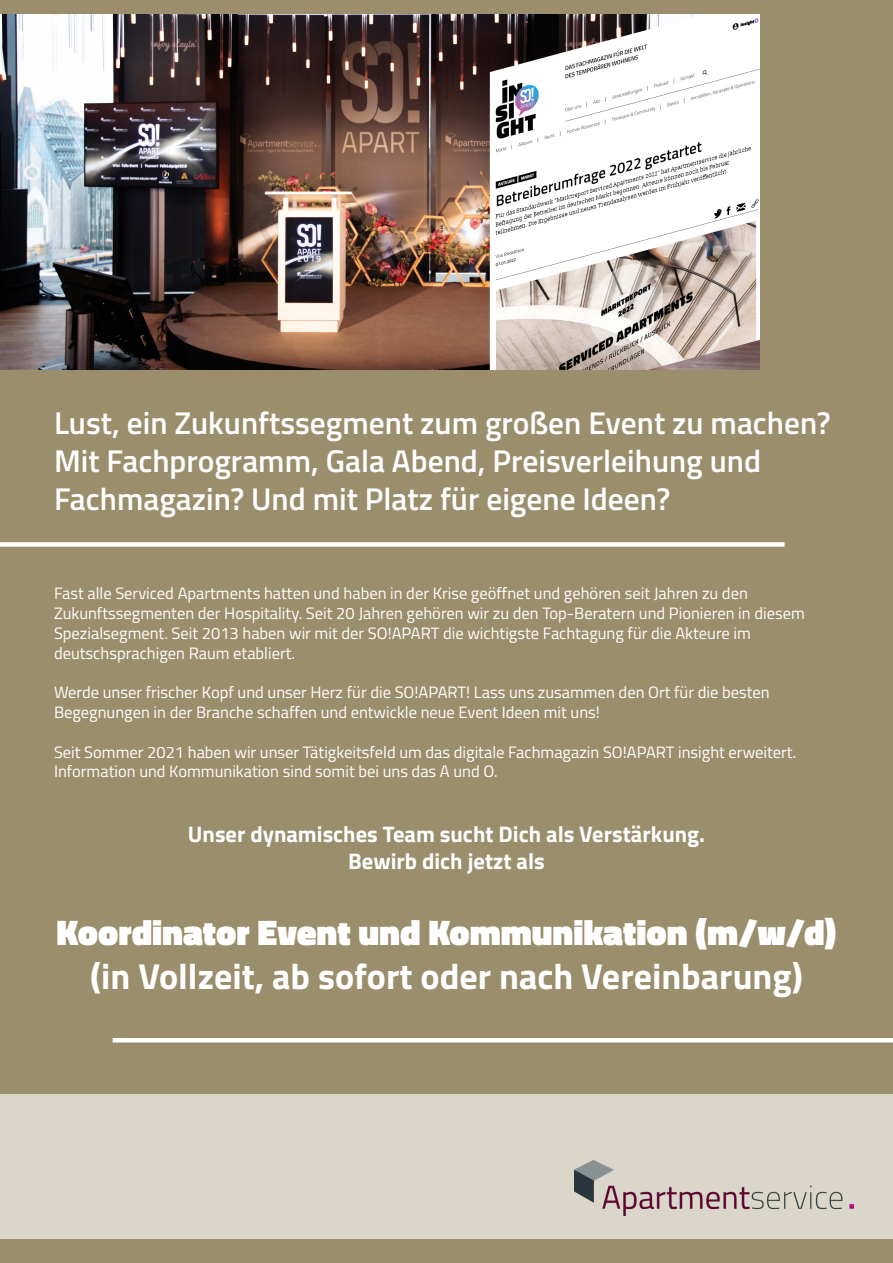
<style>
.page{position:relative;width:893px;height:1263px;background:#9b8e6c}
.page>*{position:absolute;margin:0;border:0;box-sizing:border-box;transform-origin:0 0}
.t1{font:700 36px "Titillium";color:#fff}
.t2{font:900 36px "Titillium";color:#fff}
.t3{font:600 31.5px/37.8px "Titillium";color:#fff}
.t4{font:700 22.5px/27px "Titillium";color:#fff;text-align:center}
.t5{font:16.5px/19.8px "Titillium";color:#fff}
</style>
<div class="page">
<div style="left:0;top:542px;width:784px;height:5px;background:#fff"></div>
<hr style="left:113px;top:1038px;width:780px;height:4px;background:#fff">
<div style="left:0;top:1094px;width:893px;height:144px;background:#dad6c9"></div>
<img style="left:575px;top:1160px;width:279px;height:55px">
<img style="left:0;top:15px;width:760px;height:355px">
<h2 class="t3" style="left:54px;top:402px;width:778px">Lust, ein Zukunftssegment zum großen Event zu machen?<br>Mit Fachprogramm, Gala Abend, Preisverleihung und<br>Fachmagazin? Und mit Platz für eigene Ideen?</h2>
<p class="t5" style="left:54px;top:583px;width:752px">Fast alle Serviced Apartments hatten und haben in der Krise geöffnet und gehören seit Jahren zu den Zukunftssegmenten der Hospitality. Seit 20 Jahren gehören wir zu den Top-Beratern und Pionieren in diesem Spezialsegment. Seit 2013 haben wir mit der SO!APART die wichtigste Fachtagung für die Akteure im deutschsprachigen Raum etabliert.</p>
<p class="t5" style="left:54px;top:682px;width:717px">Werde unser frischer Kopf und unser Herz für die SO!APART! Lass uns zusammen den Ort für die besten<br>Begegnungen in der Branche schaffen und entwickle neue Event Ideen mit uns!</p>
<p class="t5" style="left:54px;top:741px;width:744px">Seit Sommer 2021 haben wir unser Tätigkeitsfeld um das digitale Fachmagazin SO!APART insight erweitert.<br>Information und Kommunikation sind somit bei uns das A und O.</p>
<h3 class="t4" style="left:188px;top:820px;width:519px">Unser dynamisches Team sucht Dich als Verstärkung.<br>Bewirb dich jetzt als</h3>
<h1 class="t2" style="left:57px;top:906px;width:781px">Koordinator Event und Kommunikation (m/w/d)</h1>
<h1 class="t1" style="left:90px;top:948px;width:714px">(in Vollzeit, ab sofort oder nach Vereinbarung)</h1>
</div>
